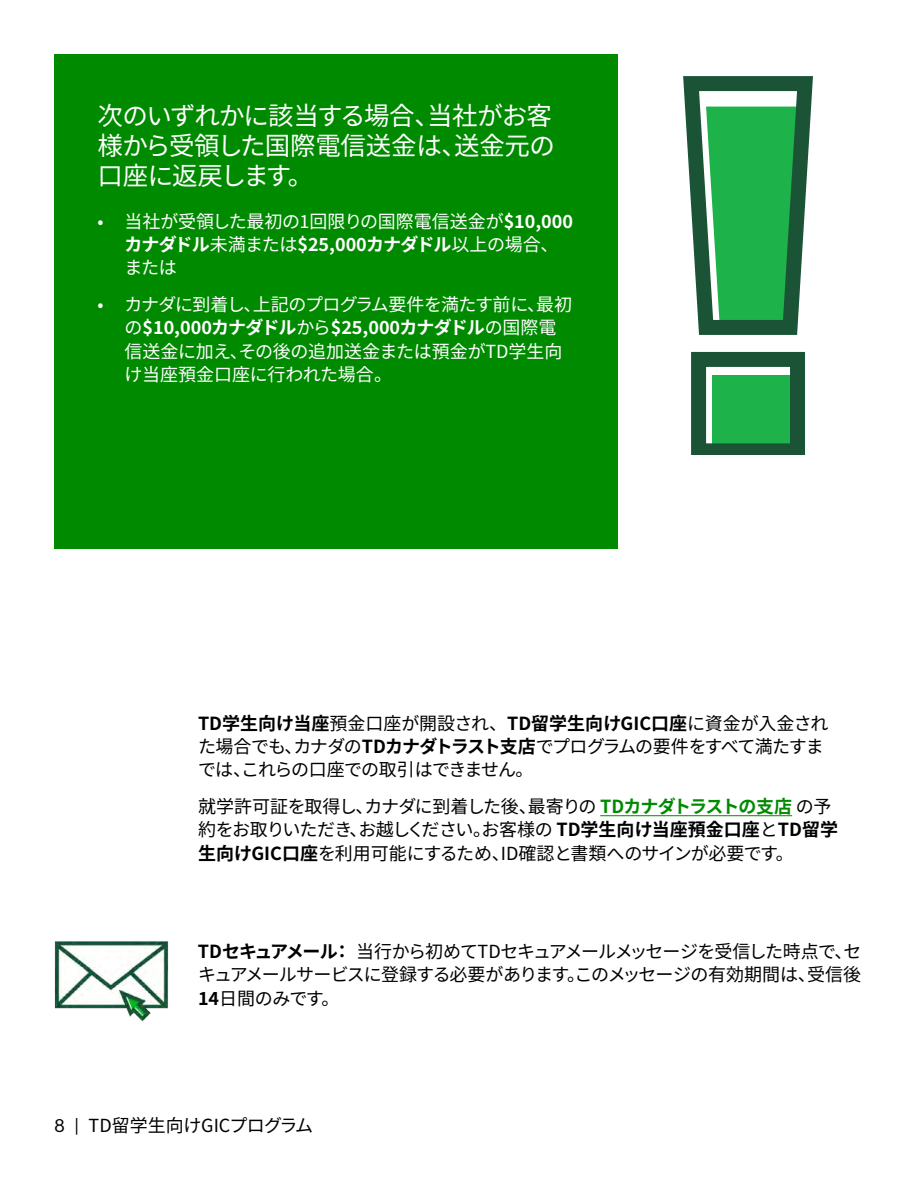
<style>
.page{position:relative;width:918px;height:1188px;background:#fff}
.page>*{position:absolute;margin:0;border:0;box-sizing:border-box;transform-origin:0 0}
.t1{font:25.5px/30px "Source Han Sans JP";letter-spacing:-.03em;color:#fff;text-align:justify}
.t2{font:18px/23.2px "Source Han Sans JP";letter-spacing:-.035em;color:#000}
.t3{font:18px/23.2px "Source Han Sans JP";letter-spacing:-.015em;color:#fff}
.t4{font:18px "Source Han Sans JP";color:#000}
.s1{font-weight:700}
.s2{font-weight:700;color:#008a00}
.s3{font-family:"TD Graphik"}
</style>
<div class="page">
<hr style="left:600px;top:815px;width:192px;height:1px;background:#008a00">
<img style="left:54px;top:941px;width:115px;height:81px">
<div style="left:54px;top:54px;width:564px;height:495px;background:#008a00"></div>
<svg style="left:683px;top:76px;width:130px;height:378px"></svg>
<p class="t1" style="left:98px;top:101px;width:459px">次のいずれかに該当する場合、当社がお客様から受領した国際電信送金は、送金元の口座に返戻します。</p>
<p class="t3" style="left:124px;top:210px;width:450px;text-indent:-27px">• 当社が受領した最初の1回限りの国際電信送金が<span class="s1">$10,000カナダドル</span>未満または<span class="s1">$25,000カナダドル</span>以上の場合、または</p>
<p class="t3" style="left:124px;top:293px;width:449px;text-indent:-27px">• カナダに到着し、上記のプログラム要件を満たす前に、最初の<span class="s1">$10,000カナダドル</span>から<span class="s1">$25,000カナダドル</span>の国際電信送金に加え、その後の追加送金または預金がTD学生向け当座預金口座に行われた場合。</p>
<p class="t2" style="left:198px;top:712px;width:632px"><span class="s1">TD学生向け当座</span>預金口座が開設され、<span class="s1">TD留学生向けGIC口座</span>に資金が入金された場合でも、カナダの<span class="s1">TDカナダトラスト支店</span>でプログラムの要件をすべて満たすまでは、これらの口座での取引はできません。</p>
<p class="t2" style="left:198px;top:795px;width:642px">就学許可証を取得し、カナダに到着した後、最寄りの <span class="s2">TDカナダトラストの支店</span>の予約をお取りいただき、お越しください。お客様の <span class="s1">TD学生向け当座預金口座</span>と<span class="s1">TD留学生向けGIC口座</span>を利用可能にするため、ID確認と書類へのサインが必要です。</p>
<p class="t2" style="left:198px;top:940px;width:665px;text-align:justify"><span class="s1">TDセキュアメール：</span>当行から初めてTDセキュアメールメッセージを受信した時点で、セキュアメールサービスに登録する必要があります。このメッセージの有効期間は、受信後<span class="s1">14</span>日間のみです。</p>
<p class="t4" style="left:54px;top:1116px;width:261px"><span class="s3">8 |</span> TD留学生向けGICプログラム</p>
</div>
